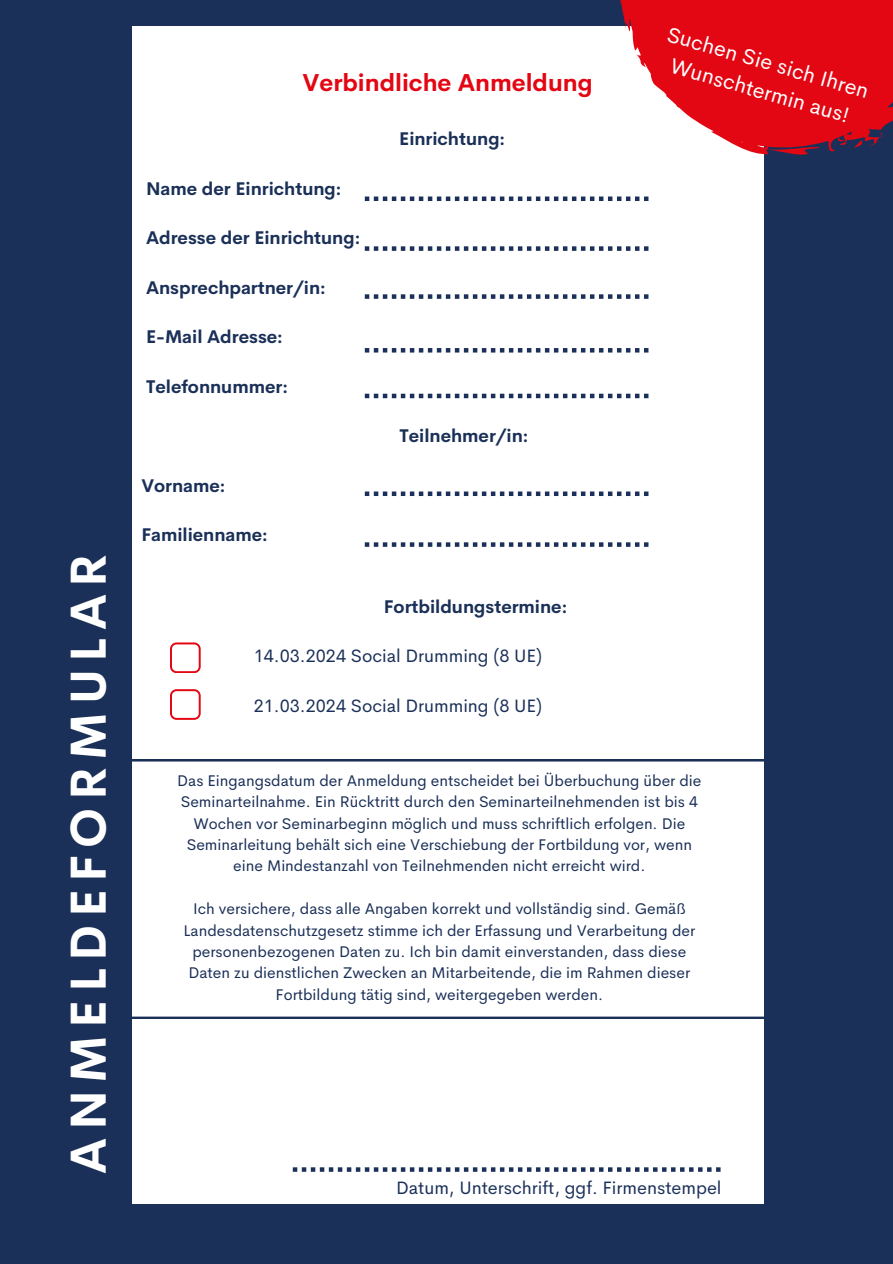
<style>
.page{position:relative;width:893px;height:1264px;background:#fff}
.page>*{position:absolute;margin:0;border:0;box-sizing:border-box;transform-origin:0 0}
.t1{font:700 49.5px "Cerebri Sans";letter-spacing:.155em;color:#fff}
.t2{font:700 24px "Cerebri Sans";color:#e30613}
.t3{font:21.45px/29.2px "Cerebri Sans";color:#fff;text-align:center}
.t4{font:700 18px "Cerebri Sans";color:#1b3058}
.t5{font:18px "Cerebri Sans";color:#1b3058}
.t6{font:15.6px "Cerebri Sans";color:#1b3058}
</style>
<div class="page">
<div style="left:0;top:0;width:892px;height:1263px;background:#1b3058"></div>
<div style="left:132px;top:26px;width:631px;height:1177px;background:#fff"></div>
<svg style="left:365px;top:491px;width:283px;height:5px"></svg>
<svg style="left:365px;top:542px;width:283px;height:5px"></svg>
<svg style="left:365px;top:196px;width:283px;height:5px"></svg>
<svg style="left:365px;top:246px;width:283px;height:5px"></svg>
<svg style="left:365px;top:294px;width:283px;height:5px"></svg>
<svg style="left:365px;top:348px;width:283px;height:4px"></svg>
<svg style="left:365px;top:394px;width:283px;height:4px"></svg>
<svg style="left:293px;top:1167px;width:427px;height:4px"></svg>
<svg style="left:170px;top:642px;width:30px;height:31px"></svg>
<svg style="left:170px;top:689px;width:30px;height:30px"></svg>
<svg style="left:132px;top:759px;width:632px;height:259px"></svg>
<svg style="left:620px;top:0;width:272px;height:155px"></svg>
<p class="t1" style="left:56px;top:1174px;width:621px;rotate:-90deg">ANMELDEFORMULAR</p>
<p class="t2" style="left:302px;top:67px;width:292px">Verbindliche Anmeldung</p>
<p class="t4" style="left:146px;top:177px;width:197px">Name der Einrichtung:</p>
<p class="t4" style="left:146px;top:226px;width:216px">Adresse der Einrichtung:</p>
<p class="t4" style="left:146px;top:276px;width:181px">Ansprechpartner/in:</p>
<p class="t4" style="left:146px;top:325px;width:138px">E-Mail Adresse:</p>
<p class="t4" style="left:146px;top:375px;width:143px">Telefonnummer:</p>
<p class="t4" style="left:141px;top:474px;width:86px">Vorname:</p>
<p class="t4" style="left:141px;top:523px;width:128px">Familienname:</p>
<p class="t4" style="left:399px;top:127px;width:107px">Einrichtung:</p>
<p class="t4" style="left:399px;top:424px;width:131px">Teilnehmer/in:</p>
<p class="t4" style="left:384px;top:594px;width:185px">Fortbildungstermine:</p>
<p class="t5" style="left:254px;top:644px;width:290px">14.03.2024 Social Drumming (8 UE)</p>
<p class="t5" style="left:254px;top:693px;width:290px">21.03.2024 Social Drumming (8 UE)</p>
<p class="t3" style="left:671px;top:19px;width:210px;rotate:16deg">Suchen Sie sich Ihren<br>Wunschtermin aus!</p>
<p class="t6" style="left:177px;top:770px;width:525px">Das Eingangsdatum der Anmeldung entscheidet bei Überbuchung über die</p>
<p class="t6" style="left:181px;top:791px;width:518px">Seminarteilnahme. Ein Rücktritt durch den Seminarteilnehmenden ist bis 4</p>
<p class="t6" style="left:193px;top:813px;width:493px">Wochen vor Seminarbeginn möglich und muss schriftlich erfolgen. Die</p>
<p class="t6" style="left:187px;top:834px;width:507px">Seminarleitung behält sich eine Verschiebung der Fortbildung vor, wenn</p>
<p class="t6" style="left:233px;top:855px;width:413px">eine Mindestanzahl von Teilnehmenden nicht erreicht wird.</p>
<p class="t6" style="left:193px;top:898px;width:494px">Ich versichere, dass alle Angaben korrekt und vollständig sind. Gemäß</p>
<p class="t6" style="left:183px;top:919px;width:513px">Landesdatenschutzgesetz stimme ich der Erfassung und Verarbeitung der</p>
<p class="t6" style="left:192px;top:941px;width:495px">personenbezogenen Daten zu. Ich bin damit einverstanden, dass diese</p>
<p class="t6" style="left:188px;top:962px;width:503px">Daten zu dienstlichen Zwecken an Mitarbeitende, die im Rahmen dieser</p>
<p class="t6" style="left:275px;top:984px;width:329px">Fortbildung tätig sind, weitergegeben werden.</p>
<p class="t5" style="left:396px;top:1176px;width:327px">Datum, Unterschrift, ggf. Firmenstempel</p>
</div>
